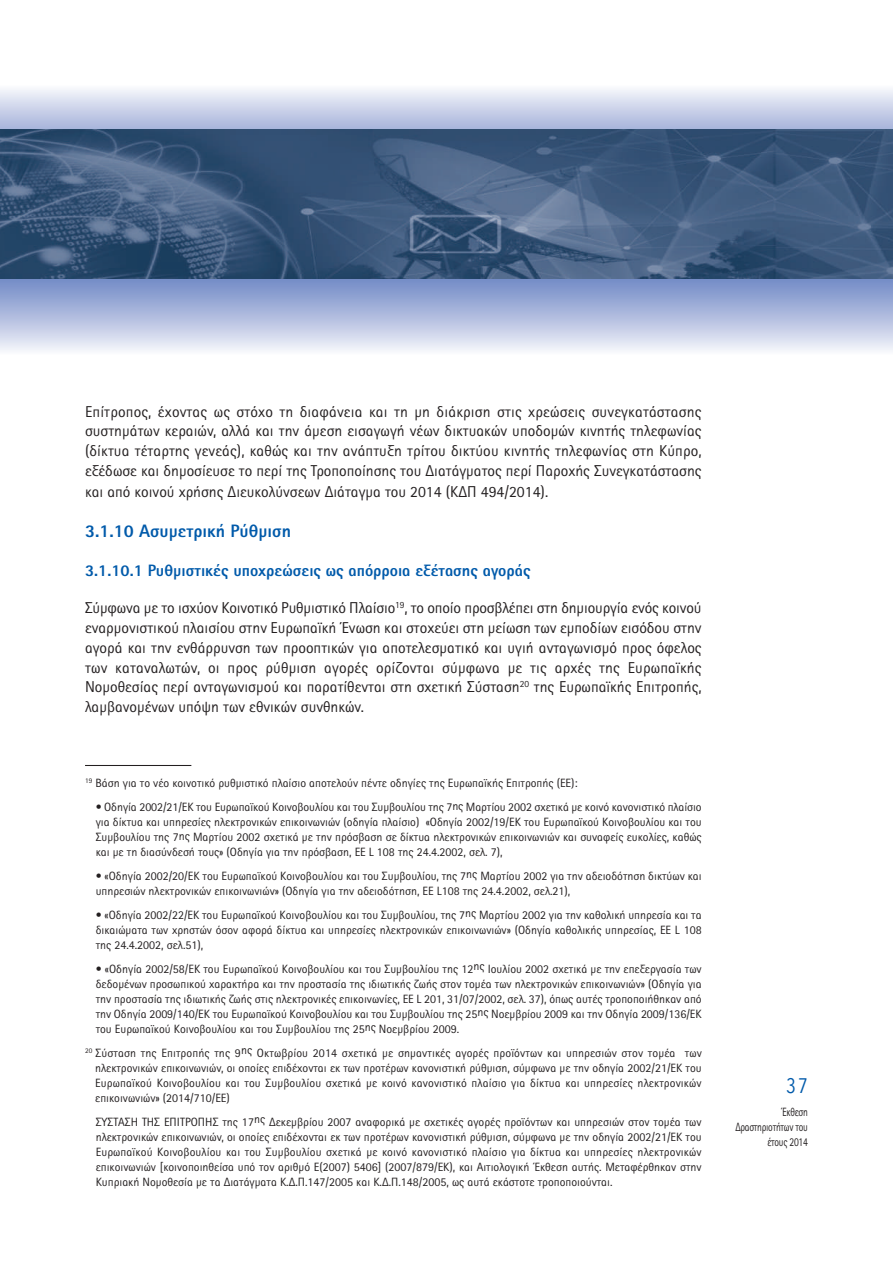
<style>
.page{position:relative;width:893px;height:1263px;background:#fff}
.page>*{position:absolute;margin:0;border:0;box-sizing:border-box;transform-origin:0 0}
.t1{font:21px "Avenir Next Condensed";color:#015aaa}
.t2{font:800 18px "Rotis Sans Hel";color:#015aaa}
.t3{font:800 16.5px "Rotis Sans Hel";color:#015aaa}
.t4{font:15.75px/19.8px "Rotis Sans Hel";color:#231f20;text-align:justify}
.t5{font:12px/15.1px "Rotis Sans Hel";color:#231f20;text-align:justify}
.t6{font:12px/15.1px "Rotis Sans Hel";letter-spacing:-.025em;color:#231f20;text-align:right;scale:.8 1}
</style>
<div class="page">
<img style="left:0;top:89px;width:893px;height:262px">
<img style="left:0;top:130px;width:893px;height:149px">
<hr style="left:85px;top:765px;width:106px;height:1px;background:#231f20">
<p class="t4" style="left:85px;top:403px;width:618px">Επίτροπος, έχοντας ως στόχο τη διαφάνεια και τη μη διάκριση στις χρεώσεις συνεγκατάστασης συστημάτων κεραιών, αλλά και την άμεση εισαγωγή νέων δικτυακών υποδομών κινητής τηλεφωνίας (δίκτυα τέταρτης γενεάς), καθώς και την ανάπτυξη τρίτου δικτύου κινητής τηλεφωνίας στη Κύπρο, εξέδωσε και δημοσίευσε το περί της Τροποποίησης του Διατάγματος περί Παροχής Συνεγκατάστασης και από κοινού χρήσης Διευκολύνσεων Διάταγμα του 2014 (ΚΔΠ 494/2014).</p>
<h2 class="t2" style="left:85px;top:525px;width:207px">3.1.10 Ασυμετρική Ρύθμιση</h2>
<h3 class="t3" style="left:85px;top:564px;width:447px">3.1.10.1 Ρυθμιστικές υποχρεώσεις ως απόρροια εξέτασης αγοράς</h3>
<p class="t4" style="left:85px;top:599px;width:618px">Σύμφωνα με το ισχύον Κοινοτικό Ρυθμιστικό Πλαίσιο<sup>19</sup>, το οποίο προσβλέπει στη δημιουργία ενός κοινού εναρμονιστικού πλαισίου στην Ευρωπαϊκή Ένωση και στοχεύει στη μείωση των εμποδίων εισόδου στην αγορά και την ενθάρρυνση των προοπτικών για αποτελεσματικό και υγιή ανταγωνισμό προς όφελος των καταναλωτών, οι προς ρύθμιση αγορές ορίζονται σύμφωνα με τις αρχές της Ευρωπαϊκής Νομοθεσίας περί ανταγωνισμού και παρατίθενται στη σχετική Σύσταση<sup>20</sup> της Ευρωπαϊκής Επιτροπής, λαμβανομένων υπόψη των εθνικών συνθηκών.</p>
<p class="t5" style="left:85px;top:777px;width:494px"><sup>19</sup> Βάση για το νέο κοινοτικό ρυθμιστικό πλαίσιο αποτελούν πέντε οδηγίες της Ευρωπαϊκής Επιτροπής (ΕΕ):</p>
<p class="t5" style="left:96px;top:800px;width:607px">• Οδηγία 2002/21/ΕΚ του Ευρωπαϊκού Κοινοβουλίου και του Συμβουλίου της 7ης Μαρτίου 2002 σχετικά με κοινό κανονιστικό πλαίσιο για δίκτυα και υπηρεσίες ηλεκτρονικών επικοινωνιών (οδηγία πλαίσιο) «Οδηγία 2002/19/EΚ του Ευρωπαϊκού Κοινοβουλίου και του Συμβουλίου της 7ης Μαρτίου 2002 σχετικά με την πρόσβαση σε δίκτυα ηλεκτρονικών επικοινωνιών και συναφείς ευκολίες, καθώς και με τη διασύνδεσή τους» (Οδηγία για την πρόσβαση, ΕΕ L 108 της 24.4.2002, σελ. 7),</p>
<p class="t5" style="left:96px;top:869px;width:607px">• «Οδηγία 2002/20/ΕΚ του Ευρωπαϊκού Κοινοβουλίου και του Συμβουλίου, της 7ης Μαρτίου 2002 για την αδειοδότηση δικτύων και υπηρεσιών ηλεκτρονικών επικοινωνιών» (Οδηγία για την αδειοδότηση, ΕΕ L108 της 24.4.2002, σελ.21),</p>
<p class="t5" style="left:96px;top:908px;width:607px">• «Oδηγία 2002/22/ΕΚ του Ευρωπαϊκού Κοινοβουλίου και του Συμβουλίου, της 7ης Μαρτίου 2002 για την καθολική υπηρεσία και τα δικαιώματα των χρηστών όσον αφορά δίκτυα και υπηρεσίες ηλεκτρονικών επικοινωνιών» (Οδηγία καθολικής υπηρεσίας, ΕΕ L 108 της 24.4.2002, σελ.51),</p>
<p class="t5" style="left:96px;top:962px;width:607px">• «Οδηγία 2002/58/ΕΚ του Ευρωπαϊκού Κοινοβουλίου και του Συμβουλίου της 12ης Ιουλίου 2002 σχετικά με την επεξεργασία των δεδομένων προσωπικού χαρακτήρα και την προστασία της ιδιωτικής ζωής στον τομέα των ηλεκτρονικών επικοινωνιών» (Οδηγία για την προστασία της ιδιωτικής ζωής στις ηλεκτρονικές επικοινωνίες, ΕΕ L 201, 31/07/2002, σελ. 37), όπως αυτές τροποποιήθηκαν από την Οδηγία 2009/140/ΕΚ του Ευρωπαϊκού Κοινοβουλίου και του Συμβουλίου της 25ης Νοεμβρίου 2009 και την Οδηγία 2009/136/ΕΚ του Ευρωπαϊκού Κοινοβουλίου και του Συμβουλίου της 25ης Νοεμβρίου 2009.</p>
<p class="t5" style="left:95px;top:1046px;width:608px;text-indent:-10px"><sup>20</sup> Σύσταση της Επιτροπής της 9ης Οκτωβρίου 2014 σχετικά με σημαντικές αγορές προϊόντων και υπηρεσιών στον τομέα των ηλεκτρονικών επικοινωνιών, οι οποίες επιδέχονται εκ των προτέρων κανονιστική ρύθμιση, σύμφωνα με την οδηγία 2002/21/ΕΚ του Ευρωπαϊκού Κοινοβουλίου και του Συμβουλίου σχετικά με κοινό κανονιστικό πλαίσιο για δίκτυα και υπηρεσίες ηλεκτρονικών επικοινωνιών» (2014/710/ΕΕ)</p>
<p class="t5" style="left:96px;top:1115px;width:607px">ΣΥΣΤΑΣΗ ΤΗΣ ΕΠΙΤΡΟΠΗΣ της 17ης Δεκεμβρίου 2007 αναφορικά με σχετικές αγορές προϊόντων και υπηρεσιών στον τομέα των ηλεκτρονικών επικοινωνιών, οι οποίες επιδέχονται εκ των προτέρων κανονιστική ρύθμιση, σύμφωνα με την οδηγία 2002/21/ΕΚ του Ευρωπαϊκού Κοινοβουλίου και του Συμβουλίου σχετικά με κοινό κανονιστικό πλαίσιο για δίκτυα και υπηρεσίες ηλεκτρονικών επικοινωνιών [κοινοποιηθείσα υπό τον αριθμό Ε(2007) 5406] (2007/879/ΕΚ), και Αιτιολογική Έκθεση αυτής. Μεταφέρθηκαν στην Κυπριακή Νομοθεσία με τα Διατάγματα Κ.Δ.Π.147/2005 και Κ.Δ.Π.148/2005, ως αυτά εκάστοτε τροποποιούνται.</p>
<h1 class="t1" style="left:786px;top:1071px;width:23px">37</h1>
<p class="t6" style="left:735px;top:1105px;width:92px">Έκθεση<br>Δραστηριοτήτων του έτους 2014</p>
</div>
